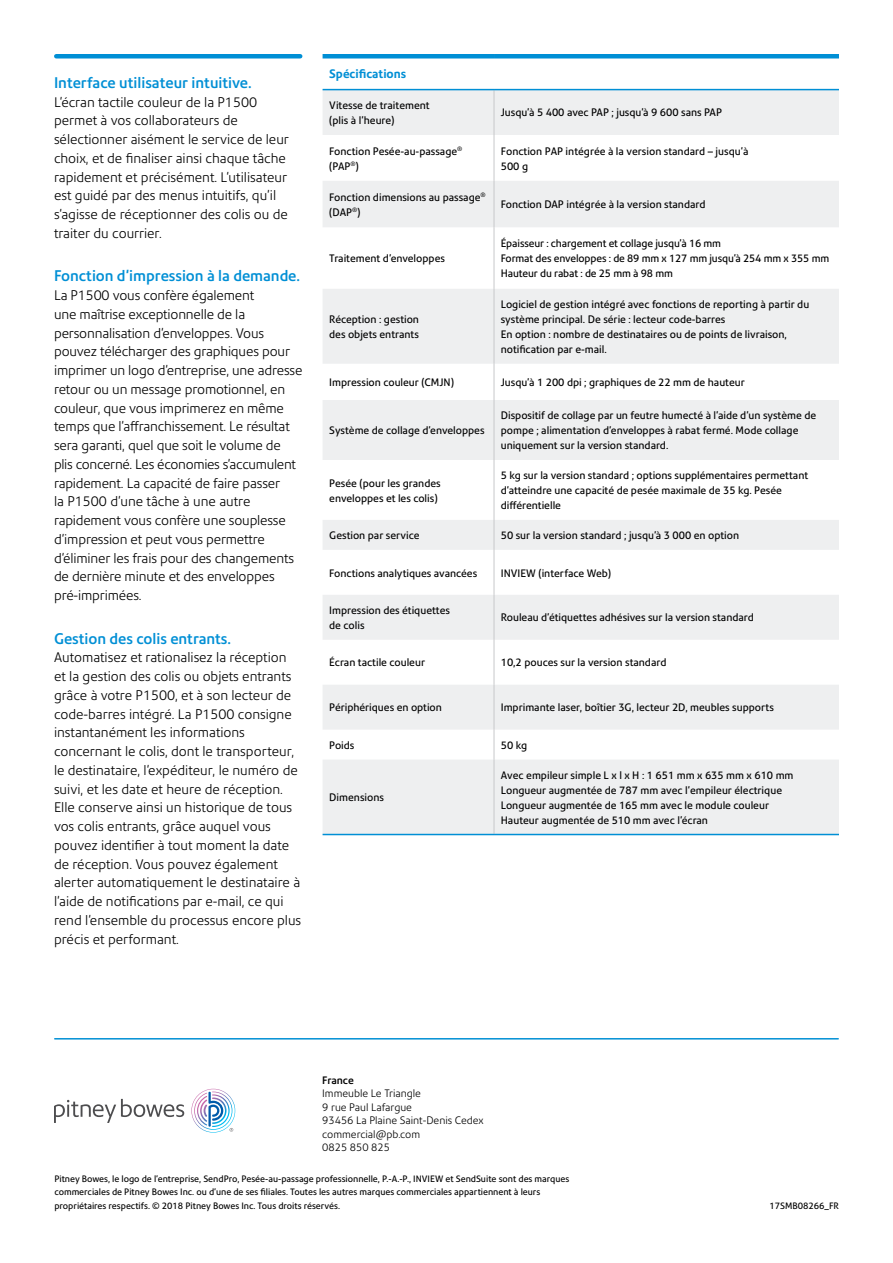
<style>
.page{position:relative;width:893px;height:1263px;background:#fff}
.page>*{position:absolute;margin:0;border:0;box-sizing:border-box;transform-origin:0 0}
.t1{font:500 15px "Precision Sans";color:#008fd5}
.t2{font:300 13.5px/18.8px "Precision Sans";letter-spacing:-.01em;color:#000}
.t3{font:700 12px "Precision Sans";color:#008fd5}
.t4{font:10.5px/15px "Precision Sans";color:#000}
.t5{font:300 10.5px/13.5px "Precision Sans";color:#000}
.t6{font:500 10.5px "Precision Sans";letter-spacing:-.01em;color:#000}
.t7{font:9px/13.5px "Precision Sans";color:#000}
</style>
<div class="page">
<div style="left:56px;top:54px;width:244px;height:5px;background:#008fd5"></div>
<svg style="left:323px;top:90px;width:516px;height:744px;fill:#eeeff0"></svg>
<hr style="left:494px;top:90px;width:1px;height:45px;background:#c7c8ca">
<hr style="left:494px;top:135px;width:1px;height:46px;background:#c7c8ca">
<hr style="left:494px;top:181px;width:1px;height:46px;background:#c7c8ca">
<hr style="left:494px;top:227px;width:1px;height:62px;background:#c7c8ca">
<hr style="left:494px;top:289px;width:1px;height:75px;background:#c7c8ca">
<hr style="left:494px;top:364px;width:1px;height:36px;background:#c7c8ca">
<hr style="left:494px;top:400px;width:1px;height:60px;background:#c7c8ca">
<hr style="left:494px;top:460px;width:1px;height:60px;background:#c7c8ca">
<hr style="left:494px;top:520px;width:1px;height:30px;background:#c7c8ca">
<hr style="left:494px;top:550px;width:1px;height:45px;background:#c7c8ca">
<hr style="left:494px;top:595px;width:1px;height:45px;background:#c7c8ca">
<hr style="left:494px;top:640px;width:1px;height:45px;background:#c7c8ca">
<hr style="left:494px;top:685px;width:1px;height:45px;background:#c7c8ca">
<svg style="left:494px;top:730px;width:1px;height:29px"></svg>
<hr style="left:494px;top:759px;width:1px;height:75px;background:#c7c8ca">
<div style="left:323px;top:54px;width:171px;height:5px;background:#008fd5"></div>
<div style="left:494px;top:54px;width:345px;height:5px;background:#008fd5"></div>
<hr style="left:323px;top:89px;width:171px;height:1px;background:#008fd5">
<hr style="left:494px;top:89px;width:345px;height:1px;background:#008fd5">
<hr style="left:323px;top:834px;width:171px;height:1px;background:#008fd5">
<hr style="left:494px;top:834px;width:345px;height:1px;background:#008fd5">
<hr style="left:55px;top:1038px;width:783px;height:1px;background:#008fd5">
<svg style="left:54px;top:1099px;width:130px;height:24px"></svg>
<svg style="left:191px;top:1089px;width:44px;height:44px"></svg>
<h1 class="t1" style="left:54px;top:73px;width:199px">Interface utilisateur intuitive.</h1>
<p class="t2" style="left:54px;top:92px;width:236px">L'écran tactile couleur de la P1500 permet à vos collaborateurs de sélectionner aisément le service de leur choix, et de finaliser ainsi chaque tâche rapidement et précisément. L'utilisateur est guidé par des menus intuitifs, qu'il s'agisse de réceptionner des colis ou de traiter du courrier.</p>
<h1 class="t1" style="left:54px;top:267px;width:248px">Fonction d'impression à la demande.</h1>
<p class="t2" style="left:54px;top:286px;width:250px">La P1500 vous confère également<br>une maîtrise exceptionnelle de la personnalisation d'enveloppes. Vous pouvez télécharger des graphiques pour imprimer un logo d'entreprise, une adresse retour ou un message promotionnel, en couleur, que vous imprimerez en même temps que l'affranchissement. Le résultat sera garanti, quel que soit le volume de plis concerné. Les économies s'accumulent rapidement. La capacité de faire passer<br>la P1500 d'une tâche à une autre rapidement vous confère une souplesse d'impression et peut vous permettre d'éliminer les frais pour des changements de dernière minute et des enveloppes pré-imprimées.</p>
<h1 class="t1" style="left:54px;top:629px;width:179px">Gestion des colis entrants.</h1>
<p class="t2" style="left:54px;top:648px;width:249px">Automatisez et rationalisez la réception et la gestion des colis ou objets entrants grâce à votre P1500, et à son lecteur de code-barres intégré. La P1500 consigne instantanément les informations concernant le colis, dont le transporteur, le destinataire, l'expéditeur, le numéro de suivi, et les date et heure de réception.<br>Elle conserve ainsi un historique de tous vos colis entrants, grâce auquel vous pouvez identifier à tout moment la date de réception. Vous pouvez également alerter automatiquement le destinataire à l'aide de notifications par e-mail, ce qui rend l'ensemble du processus encore plus précis et performant.</p>
<p class="t3" style="left:329px;top:66px;width:78px">Spécifications</p>
<p class="t4" style="left:329px;top:98px;width:102px">Vitesse de traitement (plis à l'heure)</p>
<p class="t4" style="left:501px;top:105px;width:223px">Jusqu'à 5 400 avec PAP ; jusqu'à 9 600 sans PAP</p>
<p class="t4" style="left:329px;top:143px;width:135px">Fonction Pesée-au-passage<sup>® </sup>(PAP<sup>®</sup>)</p>
<p class="t4" style="left:501px;top:143px;width:249px">Fonction PAP intégrée à la version standard – jusqu'à<br>500 g</p>
<p class="t4" style="left:329px;top:189px;width:158px">Fonction dimensions au passage<sup>® </sup>(DAP<sup>®</sup>)</p>
<p class="t4" style="left:501px;top:197px;width:206px">Fonction DAP intégrée à la version standard</p>
<p class="t4" style="left:329px;top:251px;width:117px">Traitement d'enveloppes</p>
<p class="t4" style="left:501px;top:236px;width:330px">Épaisseur : chargement et collage jusqu'à 16 mm<br>Format des enveloppes : de 89 mm x 127 mm jusqu'à 254 mm x 355 mm<br>Hauteur du rabat : de 25 mm à 98 mm</p>
<p class="t4" style="left:329px;top:312px;width:91px">Réception : gestion des objets entrants</p>
<p class="t4" style="left:501px;top:297px;width:310px">Logiciel de gestion intégré avec fonctions de reporting à partir du système principal. De série : lecteur code-barres<br>En option : nombre de destinataires ou de points de livraison, notification par e-mail.</p>
<p class="t4" style="left:329px;top:375px;width:126px">Impression couleur (CMJN)</p>
<p class="t4" style="left:501px;top:375px;width:246px">Jusqu'à 1 200 dpi ; graphiques de 22 mm de hauteur</p>
<p class="t4" style="left:329px;top:423px;width:157px">Système de collage d'enveloppes</p>
<p class="t4" style="left:501px;top:408px;width:317px">Dispositif de collage par un feutre humecté à l'aide d'un système de pompe ; alimentation d'enveloppes à rabat fermé. Mode collage uniquement sur la version standard.</p>
<p class="t4" style="left:329px;top:475px;width:113px">Pesée (pour les grandes enveloppes et les colis)</p>
<p class="t4" style="left:501px;top:468px;width:309px">5 kg sur la version standard ; options supplémentaires permettant d'atteindre une capacité de pesée maximale de 35 kg. Pesée différentielle</p>
<p class="t4" style="left:329px;top:528px;width:92px">Gestion par service</p>
<p class="t4" style="left:501px;top:528px;width:240px">50 sur la version standard ; jusqu'à 3 000 en option</p>
<p class="t4" style="left:329px;top:565px;width:149px">Fonctions analytiques avancées</p>
<p class="t4" style="left:501px;top:565px;width:112px">INVIEW (interface Web)</p>
<p class="t4" style="left:329px;top:603px;width:122px">Impression des étiquettes de colis</p>
<p class="t4" style="left:501px;top:610px;width:255px">Rouleau d'étiquettes adhésives sur la version standard</p>
<p class="t4" style="left:329px;top:655px;width:97px">Écran tactile couleur</p>
<p class="t4" style="left:501px;top:655px;width:167px">10,2 pouces sur la version standard</p>
<p class="t4" style="left:329px;top:700px;width:114px">Périphériques en option</p>
<p class="t4" style="left:501px;top:700px;width:275px">Imprimante laser, boîtier 3G, lecteur 2D, meubles supports</p>
<p class="t4" style="left:329px;top:737px;width:27px">Poids</p>
<p class="t4" style="left:501px;top:737px;width:28px">50 kg</p>
<p class="t4" style="left:329px;top:790px;width:56px">Dimensions</p>
<p class="t4" style="left:501px;top:767px;width:294px">Avec empileur simple L x l x H : 1 651 mm x 635 mm x 610 mm Longueur augmentée de 787 mm avec l'empileur électrique Longueur augmentée de 165 mm avec le module couleur Hauteur augmentée de 510 mm avec l'écran</p>
<p class="t6" style="left:322px;top:1074px;width:33px">France</p>
<p class="t5" style="left:322px;top:1087px;width:163px">Immeuble Le Triangle<br>9 rue Paul Lafargue<br>93456 La Plaine Saint-Denis Cedex commercial@pb.com<br>0825 850 825</p>
<p class="t7" style="left:54px;top:1172px;width:517px">Pitney Bowes, le logo de l'entreprise, SendPro, Pesée-au-passage professionnelle, P.-A.-P., INVIEW et SendSuite sont des marques commerciales de Pitney Bowes Inc. ou d'une de ses filiales. Toutes les autres marques commerciales appartiennent à leurs propriétaires respectifs. © 2018 Pitney Bowes Inc. Tous droits réservés.</p>
<p class="t7" style="left:769px;top:1199px;width:71px">17SMB08266_FR</p>
</div>
